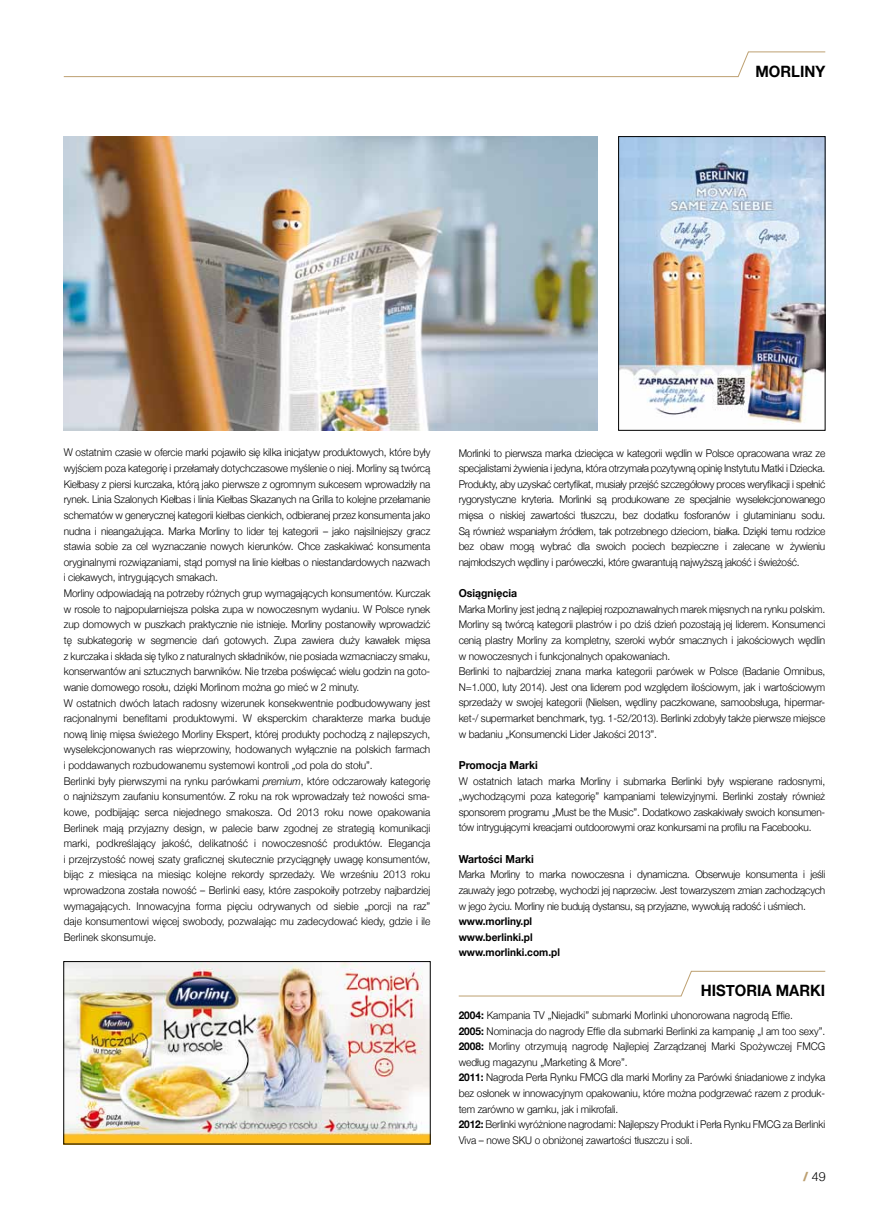
<style>
.page{position:relative;width:882px;height:1215px;background:#fff}
.page>*{position:absolute;margin:0;border:0;box-sizing:border-box;transform-origin:0 0}
.t1{font:700 15.62px "Helvetica Neue";color:#000;scale:.95 1}
.t2{font:300 12.5px "Helvetica Neue";color:#000}
.t3{font:700 11px "Helvetica Neue";color:#000;scale:.95 1}
.t4{font:300 10.62px/15.6px "Helvetica Neue";letter-spacing:-.01em;color:#000;scale:.95 1}
.t5{font:700 10.62px/15.6px "Helvetica Neue";color:#000;scale:.95 1}
.s1{font-style:italic}
.s2{font-weight:700}
.s3{font-family:"Helvetica Neue LT Pro";font-weight:800;color:#bda071}
</style>
<div class="page">
<svg style="left:63px;top:51px;width:763px;height:26px"></svg>
<svg style="left:458px;top:970px;width:368px;height:27px"></svg>
<img style="left:620px;top:138px;width:203px;height:286px">
<div style="left:618px;top:136px;width:207px;height:294px;border:1px solid #000"></div>
<img style="left:66px;top:963px;width:362px;height:179px">
<div style="left:64px;top:961px;width:366px;height:183px;border:1px solid #000"></div>
<img style="left:64px;top:136px;width:533px;height:295px">
<h1 class="t1" style="left:755px;top:62px;width:75px">MORLINY</h1>
<p class="t4" style="left:64px;top:445px;width:387px">W ostatnim czasie w ofercie marki pojawiło się kilka inicjatyw produktowych, które były wyjściem poza kategorię i przełamały dotychczasowe myślenie o niej. Morliny są twórcą Kiełbasy z piersi kurczaka, którą jako pierwsze z ogromnym sukcesem wprowadziły na rynek. Linia Szalonych Kiełbas i linia Kiełbas Skazanych na Grilla to kolejne przełamanie schematów w generycznej kategorii kiełbas cienkich, odbieranej przez konsumenta jako nudna i nieangażująca. Marka Morliny to lider tej kategorii – jako najsilniejszy gracz stawia sobie za cel wyznaczanie nowych kierunków. Chce zaskakiwać konsumenta oryginalnymi rozwiązaniami, stąd pomysł na linie kiełbas o niestandardowych nazwach i ciekawych, intrygujących smakach.<br>Morliny odpowiadają na potrzeby różnych grup wymagających konsumentów. Kurczak w rosole to najpopularniejsza polska zupa w nowoczesnym wydaniu. W Polsce rynek zup domowych w puszkach praktycznie nie istnieje. Morliny postanowiły wprowadzić tę subkategorię w segmencie dań gotowych. Zupa zawiera duży kawałek mięsa z kurczaka i składa się tylko z naturalnych składników, nie posiada wzmacniaczy smaku, konserwantów ani sztucznych barwników. Nie trzeba poświęcać wielu godzin na goto&shy;wanie domowego rosołu, dzięki Morlinom można go mieć w 2 minuty.<br>W ostatnich dwóch latach radosny wizerunek konsekwentnie podbudowywany jest racjonalnymi benefitami produktowymi. W eksperckim charakterze marka buduje nową linię mięsa świeżego Morliny Ekspert, której produkty pochodzą z najlepszych, wyselekcjonowanych ras wieprzowiny, hodowanych wyłącznie na polskich farmach i poddawanych rozbudowanemu systemowi kontroli „od pola do stołu”.<br>Berlinki były pierwszymi na rynku parówkami <span class="s1">premium</span>, które odczarowały kategorię o najniższym zaufaniu konsumentów. Z roku na rok wprowadzały też nowości sma&shy;kowe, podbijając serca niejednego smakosza. Od 2013 roku nowe opakowania Berlinek mają przyjazny design, w palecie barw zgodnej ze strategią komunikacji marki, podkreślający jakość, delikatność i nowoczesność produktów. Elegancja i przejrzystość nowej szaty graficznej skutecznie przyciągnęły uwagę konsumentów, bijąc z miesiąca na miesiąc kolejne rekordy sprzedaży. We wrześniu 2013 roku wprowadzona została nowość – Berlinki easy, które zaspokoiły potrzeby najbardziej wymagających. Innowacyjna forma pięciu odrywanych od siebie „porcji na raz” daje konsumentowi więcej swobody, pozwalając mu zadecydować kiedy, gdzie i ile Berlinek skonsumuje.</p>
<p class="t4" style="left:459px;top:445px;width:387px;text-align:justify">Morlinki to pierwsza marka dziecięca w kategorii wędlin w Polsce opracowana wraz ze specjalistami żywienia i jedyna, która otrzymała pozytywną opinię Instytutu Matki i Dziecka.<br>Produkty, aby uzyskać certyfikat, musiały przejść szczegółowy proces weryfikacji i spełnić rygorystyczne kryteria. Morlinki są produkowane ze specjalnie wyselekcjonowanego mięsa o niskiej zawartości tłuszczu, bez dodatku fosforanów i glutaminianu sodu.<br>Są również wspaniałym źródłem, tak potrzebnego dzieciom, białka. Dzięki temu rodzice bez obaw mogą wybrać dla swoich pociech bezpieczne i zalecane w żywieniu najmłodszych wędliny i paróweczki, które gwarantują najwyższą jakość i świeżość.</p>
<p class="t3" style="left:459px;top:586px;width:63px">Osiągnięcia</p>
<p class="t4" style="left:459px;top:601px;width:387px">Marka Morliny jest jedną z najlepiej rozpoznawalnych marek mięsnych na rynku polskim.<br>Morliny są twórcą kategorii plastrów i po dziś dzień pozostają jej liderem. Konsumenci cenią plastry Morliny za kompletny, szeroki wybór smacznych i jakościowych wędlin w nowoczesnych i funkcjonalnych opakowaniach.<br>Berlinki to najbardziej znana marka kategorii parówek w Polsce (Badanie Omnibus, N=1.000, luty 2014). Jest ona liderem pod względem ilościowym, jak i wartościowym sprzedaży w swojej kategorii (Nielsen, wędliny paczkowane, samoobsługa, hipermar&shy;ket-/ supermarket benchmark, tyg. 1-52/2013). Berlinki zdobyły także pierwsze miejsce w badaniu „Konsumencki Lider Jakości 2013”.</p>
<p class="t3" style="left:459px;top:758px;width:85px">Promocja Marki</p>
<p class="t4" style="left:459px;top:773px;width:387px;text-align:justify">W ostatnich latach marka Morliny i submarka Berlinki były wspierane radosnymi, „wychodzącymi poza kategorię” kampaniami telewizyjnymi. Berlinki zostały również sponsorem programu „Must be the Music”. Dodatkowo zaskakiwały swoich konsumen&shy;tów intrygującymi kreacjami outdoorowymi oraz konkursami na profilu na Facebooku.</p>
<p class="t3" style="left:459px;top:852px;width:81px">Wartości Marki</p>
<p class="t4" style="left:459px;top:867px;width:387px;text-align:justify">Marka Morliny to marka nowoczesna i dynamiczna. Obserwuje konsumenta i jeśli zauważy jego potrzebę, wychodzi jej naprzeciw. Jest towarzyszem zmian zachodzących w jego życiu. Morliny nie budują dystansu, są przyjazne, wywołują radość i uśmiech.</p>
<p class="t5" style="left:459px;top:913px;width:108px">www.morliny.pl www.berlinki.pl www.morlinki.com.pl</p>
<h1 class="t1" style="left:701px;top:981px;width:133px">HISTORIA MARKI</h1>
<p class="t4" style="left:459px;top:1007px;width:387px"><span class="s2">2004:</span> Kampania TV „Niejadki” submarki Morlinki uhonorowana nagrodą Effie.<br><span class="s2">2005:</span> Nominacja do nagrody Effie dla submarki Berlinki za kampanię „I am too sexy”.<br><span class="s2">2008:</span> Morliny otrzymują nagrodę Najlepiej Zarządzanej Marki Spożywczej FMCG według magazynu „Marketing &amp; More”.<br><span class="s2">2011:</span> Nagroda Perła Rynku FMCG dla marki Morliny za Parówki śniadaniowe z indyka bez osłonek w innowacyjnym opakowaniu, które można podgrzewać razem z produk&shy;tem zarówno w garnku, jak i mikrofali.<br><span class="s2">2012:</span> Berlinki wyróżnione nagrodami: Najlepszy Produkt i Perła Rynku FMCG za Berlinki Viva – nowe SKU o obniżonej zawartości tłuszczu i soli.</p>
<p class="t2" style="left:803px;top:1169px;width:24px"><span class="s3">/</span> 49</p>
</div>
